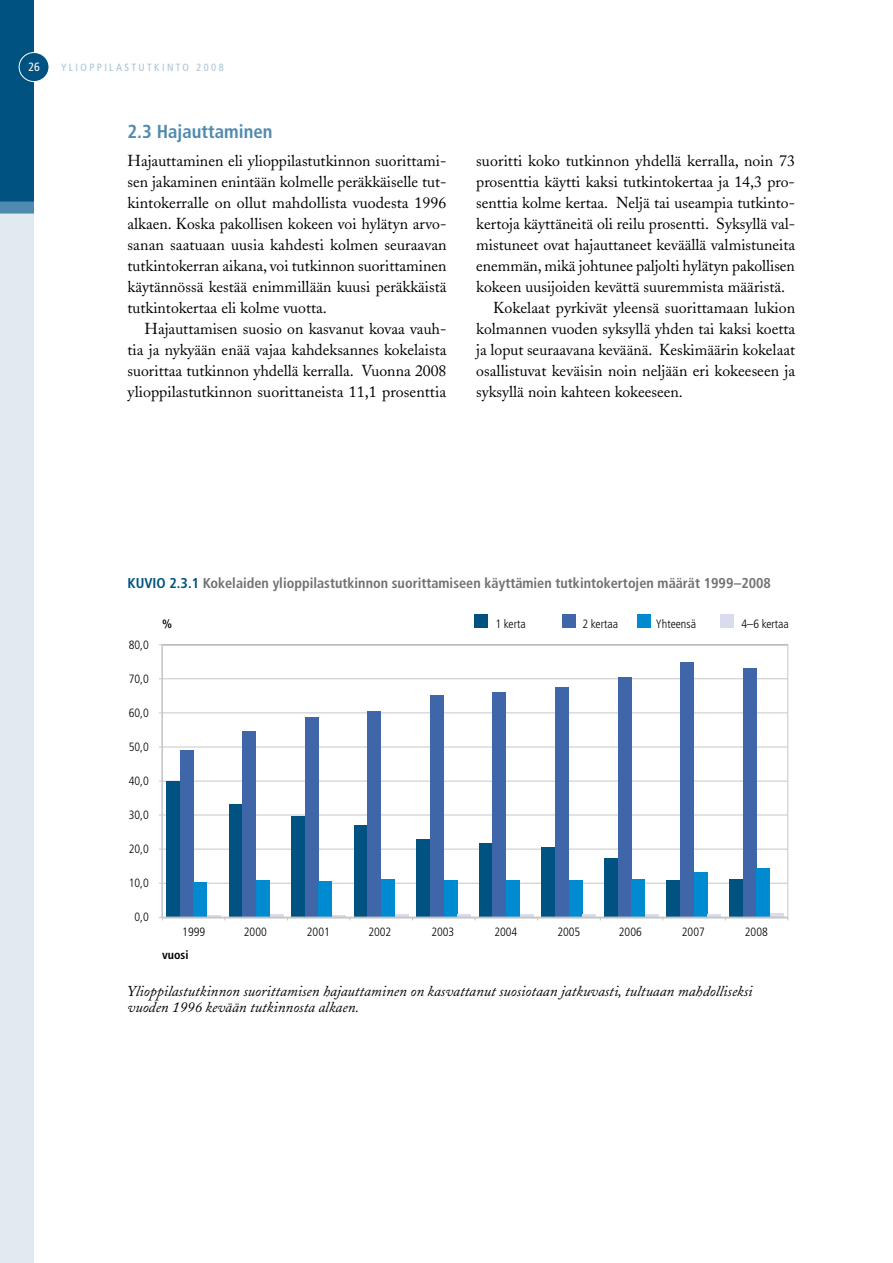
<style>
.page{position:relative;width:893px;height:1263px;background:#fff}
.page>*{position:absolute;margin:0;border:0;box-sizing:border-box;transform-origin:0 0}
.t1{font:700 condensed 18.75px "Frutiger";color:#4f8bae}
.t2{font:15.75px/21px "Adobe Caslon";color:#000;text-align:justify}
.t3{font:italic 15px/15.8px "Adobe Caslon";color:#000}
.t4{font:700 condensed 14.25px "Frutiger";color:#707172}
.t5{font:300 condensed 12px "Frutiger";color:#000}
.t6{font:700 condensed 12px "Frutiger";color:#000}
.t7{font:condensed 12px "Frutiger";color:#fff}
.t8{font:italic 10.5px "Arial";color:#000;scale:1.1 1}
.t9{font:condensed 10.5px "Frutiger";letter-spacing:.23em;color:#a8c2d6}
.t10{font:italic 6.9px "Arial";color:#000;scale:1.1 1}
.s1{color:#005380}
</style>
<div class="page">
<div style="left:0;top:0;width:34px;height:1263px;background:#e2eaf1"></div>
<div style="left:0;top:0;width:34px;height:202px;background:#005380"></div>
<div style="left:0;top:202px;width:34px;height:12px;background:#4f8bae"></div>
<div style="left:19px;top:53px;width:30px;height:29px;background:#005380;border-radius:50%"></div>
<div style="left:19px;top:52px;width:30px;height:30px;border:1px solid #fff;border-radius:50%"></div>
<hr style="left:162px;top:883px;width:626px;height:1px;background:#c6c7c8">
<hr style="left:162px;top:849px;width:626px;height:1px;background:#c6c7c8">
<hr style="left:162px;top:815px;width:626px;height:1px;background:#c6c7c8">
<hr style="left:162px;top:781px;width:626px;height:1px;background:#c6c7c8">
<hr style="left:162px;top:747px;width:626px;height:1px;background:#c6c7c8">
<hr style="left:162px;top:713px;width:626px;height:1px;background:#c6c7c8">
<hr style="left:162px;top:678px;width:626px;height:1px;background:#c6c7c8">
<div style="left:166px;top:781px;width:14px;height:136px;background:#005380"></div>
<div style="left:229px;top:804px;width:13px;height:113px;background:#005380"></div>
<div style="left:291px;top:816px;width:14px;height:101px;background:#005380"></div>
<div style="left:354px;top:825px;width:13px;height:92px;background:#005380"></div>
<div style="left:416px;top:839px;width:14px;height:78px;background:#005380"></div>
<div style="left:479px;top:842px;width:14px;height:75px;background:#005380"></div>
<div style="left:542px;top:847px;width:13px;height:70px;background:#005380"></div>
<div style="left:604px;top:858px;width:14px;height:59px;background:#005380"></div>
<div style="left:667px;top:880px;width:13px;height:37px;background:#005380"></div>
<div style="left:729px;top:879px;width:14px;height:38px;background:#005380"></div>
<div style="left:180px;top:750px;width:13px;height:167px;background:#4066aa"></div>
<div style="left:242px;top:731px;width:14px;height:186px;background:#4066aa"></div>
<div style="left:305px;top:717px;width:14px;height:200px;background:#4066aa"></div>
<div style="left:367px;top:711px;width:14px;height:206px;background:#4066aa"></div>
<div style="left:430px;top:695px;width:14px;height:222px;background:#4066aa"></div>
<div style="left:493px;top:692px;width:13px;height:225px;background:#4066aa"></div>
<div style="left:555px;top:687px;width:14px;height:230px;background:#4066aa"></div>
<div style="left:618px;top:677px;width:13px;height:240px;background:#4066aa"></div>
<div style="left:680px;top:662px;width:14px;height:255px;background:#4066aa"></div>
<div style="left:743px;top:668px;width:13px;height:249px;background:#4066aa"></div>
<div style="left:193px;top:882px;width:14px;height:35px;background:#008bd0"></div>
<div style="left:256px;top:880px;width:14px;height:37px;background:#008bd0"></div>
<div style="left:319px;top:881px;width:13px;height:36px;background:#008bd0"></div>
<div style="left:381px;top:878px;width:14px;height:39px;background:#008bd0"></div>
<div style="left:444px;top:880px;width:13px;height:37px;background:#008bd0"></div>
<div style="left:506px;top:880px;width:14px;height:37px;background:#008bd0"></div>
<div style="left:569px;top:880px;width:13px;height:37px;background:#008bd0"></div>
<div style="left:631px;top:879px;width:14px;height:38px;background:#008bd0"></div>
<div style="left:694px;top:872px;width:13px;height:45px;background:#008bd0"></div>
<div style="left:756px;top:868px;width:14px;height:49px;background:#008bd0"></div>
<hr style="left:332px;top:914px;width:14px;height:3px;background:#d8dcee">
<svg style="left:395px;top:914px;width:13px;height:1px"></svg>
<hr style="left:457px;top:914px;width:14px;height:3px;background:#d8dcee">
<hr style="left:520px;top:914px;width:14px;height:3px;background:#d8dcee">
<hr style="left:582px;top:914px;width:14px;height:3px;background:#d8dcee">
<svg style="left:707px;top:913px;width:14px;height:2px"></svg>
<svg style="left:770px;top:913px;width:14px;height:4px"></svg>
<hr style="left:162px;top:645px;width:1px;height:272px;background:#c6c7c8">
<hr style="left:162px;top:917px;width:626px;height:1px;background:#c6c7c8">
<svg style="left:207px;top:915px;width:19px;height:5px"></svg>
<svg style="left:270px;top:914px;width:18px;height:6px"></svg>
<svg style="left:645px;top:914px;width:18px;height:6px"></svg>
<div style="left:475px;top:615px;width:13px;height:13px;background:#005380"></div>
<div style="left:562px;top:615px;width:13px;height:13px;background:#4066aa"></div>
<div style="left:637px;top:615px;width:14px;height:13px;background:#008bd0"></div>
<div style="left:720px;top:615px;width:14px;height:13px;background:#d8dcee"></div>
<p class="t7" style="left:28px;top:60px;width:13px">26</p>
<p class="t9" style="left:61px;top:61px;width:164px">YLIOPPILAST UT KINTO 2008</p>
<p class="t1" style="left:128px;top:121px;width:146px">2.3 Hajauttaminen</p>
<p class="t2" style="left:128px;top:150px;width:321px">Hajauttaminen eli ylioppilastutkinnon suorittami&shy;sen jakaminen enintään kolmelle peräkkäiselle tut&shy;kintokerralle on ollut mahdollista vuodesta 1996 alkaen. Koska pakollisen kokeen voi hylätyn arvo&shy;sanan saatuaan uusia kahdesti kolmen seuraavan tutkintokerran aikana, voi tutkinnon suorittaminen käytännössä kestää enimmillään kuusi peräkkäistä tutkintokertaa eli kolme vuotta.</p>
<p class="t2" style="left:128px;top:318px;width:320px;text-indent:17px">Hajauttamisen suosio on kasvanut kovaa vauh&shy;tia ja nykyään enää vajaa kahdeksannes kokelaista suorittaa tutkinnon yhdellä kerralla. Vuonna 2008 ylioppilastutkinnon suorittaneista 11,1 prosenttia</p>
<p class="t2" style="left:476px;top:150px;width:320px">suoritti koko tutkinnon yhdellä kerralla, noin 73</p>
<p class="t2" style="left:476px;top:171px;width:320px">prosenttia käytti kaksi tutkintokertaa ja 14,3 pro-</p>
<p class="t2" style="left:476px;top:192px;width:320px">senttia kolme kertaa. Neljä tai useampia tutkinto-</p>
<p class="t2" style="left:476px;top:213px;width:320px">kertoja käyttäneitä oli reilu prosentti. Syksyllä val-</p>
<p class="t2" style="left:476px;top:234px;width:320px">mistuneet ovat hajauttaneet keväällä valmistuneita</p>
<p class="t2" style="left:476px;top:255px;width:320px">enemmän, mikä johtunee paljolti hylätyn pakollisen</p>
<p class="t2" style="left:476px;top:276px;width:310px">kokeen uusijoiden kevättä suuremmista määristä.</p>
<p class="t2" style="left:493px;top:297px;width:303px">Kokelaat pyrkivät yleensä suorittamaan lukion</p>
<p class="t2" style="left:476px;top:318px;width:320px">kolmannen vuoden syksyllä yhden tai kaksi koetta</p>
<p class="t2" style="left:476px;top:339px;width:320px">ja loput seuraavana keväänä. Keskimäärin kokelaat</p>
<p class="t2" style="left:476px;top:360px;width:320px">osallistuvat keväisin noin neljään eri kokeeseen ja</p>
<p class="t2" style="left:476px;top:381px;width:208px">syksyllä noin kahteen kokeeseen.</p>
<p class="t4" style="left:128px;top:574px;width:645px"><span class="s1">KUVIO 2.3.1</span> Kokelaiden ylioppilastutkinnon suorittamiseen käyttämien tutkintokertojen määrät 1999–2008</p>
<p class="t8" style="left:131px;top:638px;width:22px">80,0</p>
<p class="t5" style="left:129px;top:638px;width:22px">80,0</p>
<p class="t5" style="left:129px;top:672px;width:22px">70,0</p>
<p class="t5" style="left:129px;top:706px;width:22px">60,0</p>
<p class="t5" style="left:129px;top:740px;width:22px">50,0</p>
<p class="t5" style="left:129px;top:774px;width:22px">40,0</p>
<p class="t5" style="left:129px;top:808px;width:22px">30,0</p>
<p class="t5" style="left:129px;top:842px;width:22px">20,0</p>
<p class="t5" style="left:129px;top:876px;width:22px">10,0</p>
<p class="t5" style="left:134px;top:910px;width:16px">0,0</p>
<p class="t8" style="left:131px;top:672px;width:22px">70,0</p>
<p class="t8" style="left:131px;top:706px;width:22px">60,0</p>
<p class="t8" style="left:131px;top:740px;width:22px">50,0</p>
<p class="t8" style="left:131px;top:774px;width:22px">40,0</p>
<p class="t8" style="left:131px;top:808px;width:22px">30,0</p>
<p class="t8" style="left:131px;top:842px;width:22px">20,0</p>
<p class="t8" style="left:131px;top:877px;width:22px">10,0</p>
<p class="t8" style="left:137px;top:911px;width:16px">0,0</p>
<p class="t10" style="left:511px;top:617px;width:23px">1 kerta</p>
<p class="t10" style="left:664px;top:617px;width:34px">4–6 kertaa</p>
<p class="t6" style="left:162px;top:617px;width:11px">%</p>
<p class="t5" style="left:495px;top:617px;width:32px">1 kerta</p>
<p class="t5" style="left:582px;top:617px;width:37px">2 kertaa</p>
<p class="t5" style="left:656px;top:617px;width:42px">Yhteensä</p>
<p class="t5" style="left:741px;top:617px;width:49px">4–6 kertaa</p>
<p class="t5" style="left:182px;top:925px;width:25px">1999</p>
<p class="t5" style="left:244px;top:925px;width:25px">2000</p>
<p class="t5" style="left:307px;top:925px;width:25px">2001</p>
<p class="t5" style="left:368px;top:925px;width:25px">2002</p>
<p class="t5" style="left:431px;top:925px;width:25px">2003</p>
<p class="t5" style="left:494px;top:925px;width:25px">2004</p>
<p class="t5" style="left:557px;top:925px;width:25px">2005</p>
<p class="t5" style="left:619px;top:925px;width:25px">2006</p>
<p class="t5" style="left:682px;top:925px;width:25px">2007</p>
<p class="t5" style="left:745px;top:925px;width:25px">2008</p>
<p class="t6" style="left:162px;top:947px;width:28px">vuosi</p>
<p class="t8" style="left:181px;top:926px;width:25px">1999</p>
<p class="t8" style="left:243px;top:926px;width:25px">2000</p>
<p class="t8" style="left:306px;top:926px;width:25px">2001</p>
<p class="t8" style="left:368px;top:926px;width:25px">2002</p>
<p class="t8" style="left:431px;top:926px;width:25px">2003</p>
<p class="t8" style="left:493px;top:926px;width:25px">2004</p>
<p class="t8" style="left:556px;top:926px;width:25px">2005</p>
<p class="t8" style="left:619px;top:926px;width:25px">2006</p>
<p class="t8" style="left:681px;top:926px;width:25px">2007</p>
<p class="t8" style="left:744px;top:926px;width:25px">2008</p>
<p class="t3" style="left:128px;top:984px;width:626px">Ylioppilastutkinnon suorittamisen hajauttaminen on kasvattanut suosiotaan jatkuvasti, tultuaan mahdolliseksi vuoden 1996 kevään tutkinnosta alkaen.</p>
</div>
